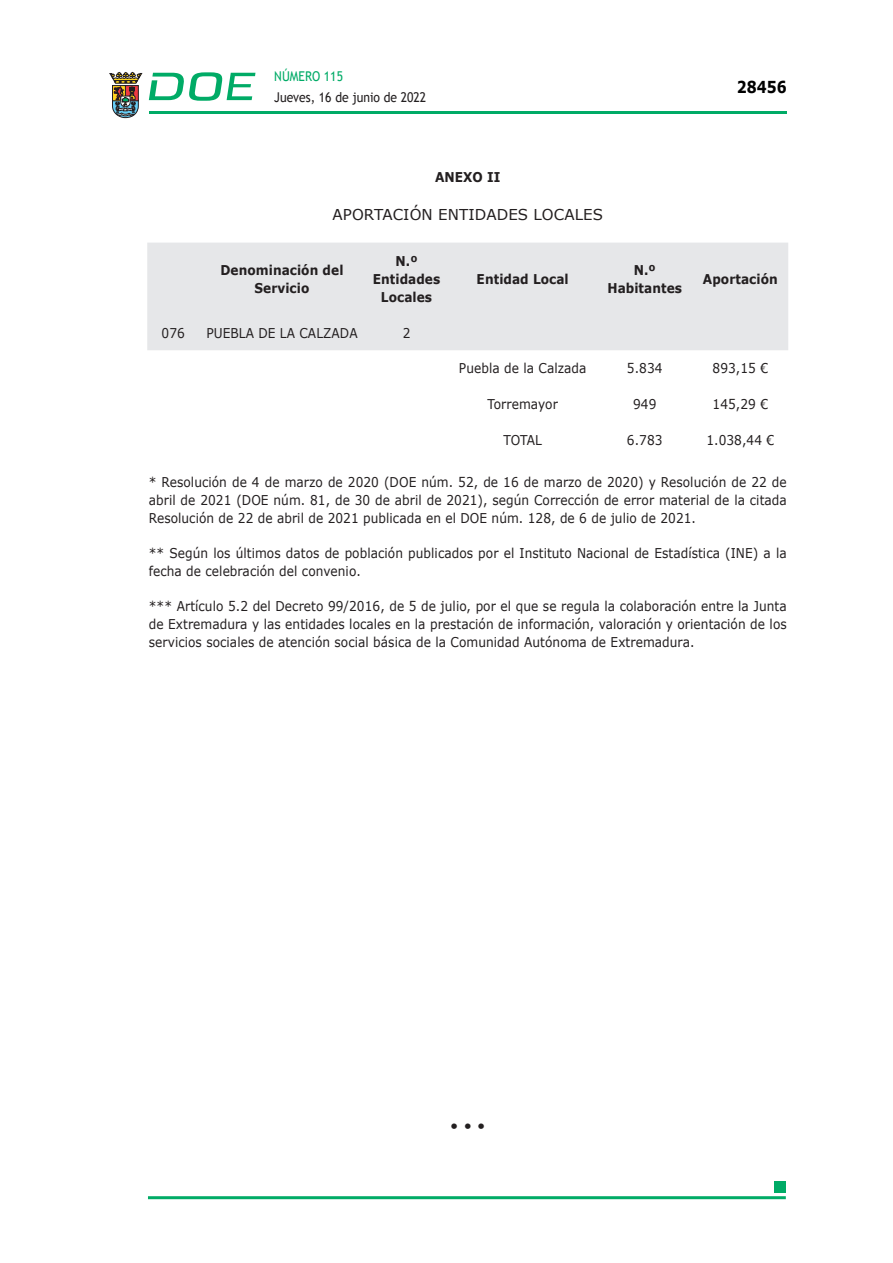
<style>
.page{position:relative;width:893px;height:1263px;background:#fff}
.page>*{position:absolute;margin:0;border:0;box-sizing:border-box;transform-origin:0 0}
.t1{font:700 16.5px "Verdana";color:#000;scale:.85 1}
.CUERPO_DE_TEXTO{font:15px "Verdana";letter-spacing:.005em;color:#231f20}
.ADENDA{font:15px "Verdana";color:#231f20}
.CUERPO_DE_TEXTO-2{font:13.5px/18px "Verdana";letter-spacing:.005em;color:#231f20;text-align:justify;scale:.9 1}
.TABLATITULO{font:700 13.5px/18px "Verdana";letter-spacing:.005em;color:#231f20;text-align:center;scale:.9 1}
.t2{font:13.5px "Trebuchet MS";color:#231f20;scale:.9 1}
.t3{font:13.5px "Trebuchet MS";color:#00ab67;scale:.9 1}
.CUERPO_DE_TEXTO-3{font:700 13.5px "Verdana";letter-spacing:.005em;color:#231f20;scale:.9 1}
</style>
<div class="page">
<hr style="left:149px;top:111px;width:638px;height:3px;background:#00ab66">
<svg style="left:109px;top:72px;width:33px;height:46px"></svg>
<svg style="left:149px;top:72px;width:106px;height:29px"></svg>
<hr style="left:148px;top:1196px;width:638px;height:3px;background:#00ab66">
<div style="left:775px;top:1181px;width:11px;height:11px;background:#00ab66"></div>
<div style="left:147px;top:243px;width:641px;height:107px;background:#e6e7e9"></div>
<p class="t3" style="left:274px;top:67px;width:78px">NÚMERO 115</p>
<p class="t2" style="left:274px;top:88px;width:170px">Jueves, 16 de junio de 2022</p>
<p class="CUERPO_DE_TEXTO-3" style="left:435px;top:167px;width:74px">ANEXO II</p>
<p class="CUERPO_DE_TEXTO" style="left:333px;top:204px;width:272px">APORTACIÓN ENTIDADES LOCALES</p>
<p class="t1" style="left:737px;top:75px;width:60px">28456</p>
<p class="TABLATITULO" style="left:220px;top:260px;width:138px">Denominación del<br>Servicio</p>
<p class="TABLATITULO" style="left:373px;top:251px;width:77px">N.º<br>Entidades<br>Locales</p>
<p class="CUERPO_DE_TEXTO-2" style="left:162px;top:323px;width:27px">076</p>
<p class="CUERPO_DE_TEXTO-2" style="left:206px;top:323px;width:170px">PUEBLA DE LA CALZADA</p>
<p class="CUERPO_DE_TEXTO-2" style="left:403px;top:323px;width:10px">2</p>
<p class="TABLATITULO" style="left:477px;top:269px;width:104px">Entidad Local</p>
<p class="TABLATITULO" style="left:607px;top:260px;width:84px">N.º<br>Habitantes</p>
<p class="TABLATITULO" style="left:703px;top:269px;width:85px">Aportación</p>
<p class="CUERPO_DE_TEXTO-2" style="left:459px;top:359px;width:143px">Puebla de la Calzada</p>
<p class="CUERPO_DE_TEXTO-2" style="left:627px;top:359px;width:41px">5.834</p>
<p class="CUERPO_DE_TEXTO-2" style="left:713px;top:359px;width:63px">893,15 €</p>
<p class="CUERPO_DE_TEXTO-2" style="left:487px;top:395px;width:80px">Torremayor</p>
<p class="CUERPO_DE_TEXTO-2" style="left:633px;top:395px;width:27px">949</p>
<p class="CUERPO_DE_TEXTO-2" style="left:713px;top:395px;width:63px">145,29 €</p>
<p class="CUERPO_DE_TEXTO-2" style="left:503px;top:431px;width:44px">TOTAL</p>
<p class="CUERPO_DE_TEXTO-2" style="left:627px;top:431px;width:41px">6.783</p>
<p class="CUERPO_DE_TEXTO-2" style="left:706px;top:431px;width:77px">1.038,44 €</p>
<p class="CUERPO_DE_TEXTO-2" style="left:149px;top:473px;width:710px">* Resolución de 4 de marzo de 2020 (DOE núm. 52, de 16 de marzo de 2020) y Resolución de 22 de abril de 2021 (DOE núm. 81, de 30 de abril de 2021), según Corrección de error material de la citada Resolución de 22 de abril de 2021 publicada en el DOE núm. 128, de 6 de julio de 2021.</p>
<p class="CUERPO_DE_TEXTO-2" style="left:149px;top:544px;width:710px">** Según los últimos datos de población publicados por el Instituto Nacional de Estadística (INE) a la fecha de celebración del convenio.</p>
<p class="CUERPO_DE_TEXTO-2" style="left:149px;top:597px;width:710px">*** Artículo 5.2 del Decreto 99/2016, de 5 de julio, por el que se regula la colaboración entre la Junta de Extremadura y las entidades locales en la prestación de información, valoración y orientación de los servicios sociales de atención social básica de la Comunidad Autónoma de Extremadura.</p>
<p class="ADENDA" style="left:450px;top:1115px;width:37px">• • •</p>
</div>
